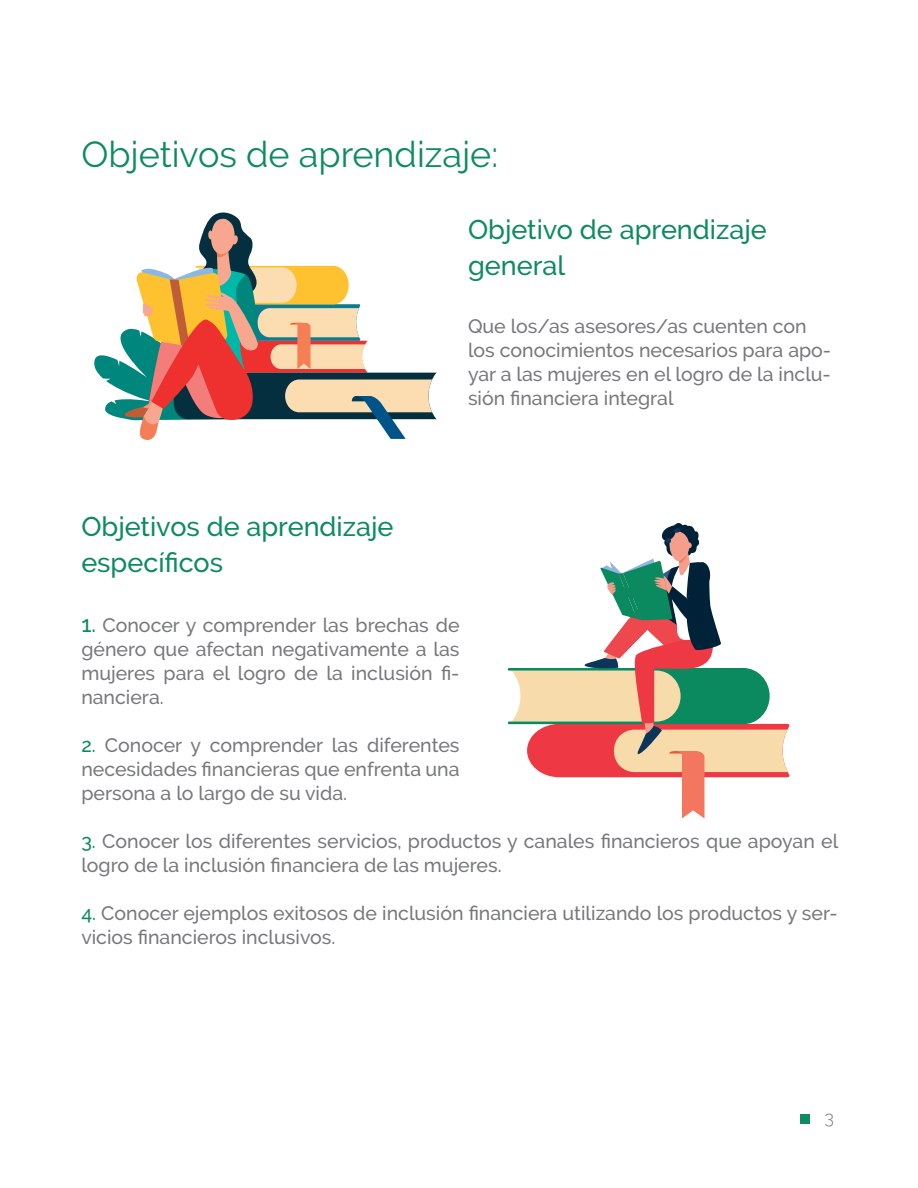
<style>
.page{position:relative;width:918px;height:1188px;background:#fff}
.page>*{position:absolute;margin:0;border:0;box-sizing:border-box;transform-origin:0 0}
.t1{font:36px "Raleway";color:#0e8b60}
.t2{font:500 27px/36px "Raleway";color:#0e8b60}
.t3{font:500 19.5px/24px "Raleway";color:#76787b}
.t4{font:300 18px "Raleway";color:#76787b}
.s1{font-size:22.5px;color:#0e8b60}
.s2{color:#0e8b60}
</style>
<div class="page">
<div style="left:800px;top:1114px;width:9px;height:10px;background:#0e8b60"></div>
<svg style="left:94px;top:212px;width:343px;height:228px"></svg>
<svg style="left:508px;top:523px;width:282px;height:296px"></svg>
<h1 class="t1" style="left:81px;top:133px;width:418px">Objetivos de aprendizaje:</h1>
<h2 class="t2" style="left:81px;top:508px;width:314px">Objetivos de aprendizaje específicos</h2>
<h2 class="t2" style="left:468px;top:211px;width:300px">Objetivo de aprendizaje general</h2>
<p class="t3" style="left:468px;top:315px;width:365px">Que los/as asesores/as cuenten con los conocimientos necesarios para apo&shy;yar a las mujeres en el logro de la inclu&shy;sión financiera integral</p>
<p class="t3" style="left:81px;top:613px;width:380px;text-align:justify"><span class="s1">1.</span> Conocer y comprender las brechas de género que afectan negativamente a las mujeres para el logro de la inclusión fi&shy;nanciera.</p>
<p class="t3" style="left:81px;top:733px;width:380px;text-align:justify"><span class="s2">2.</span> Conocer y comprender las diferentes necesidades financieras que enfrenta una persona a lo largo de su vida.</p>
<p class="t3" style="left:81px;top:829px;width:759px"><span class="s2">3.</span> Conocer los diferentes servicios, productos y canales financieros que apoyan el logro de la inclusión financiera de las mujeres.</p>
<p class="t3" style="left:81px;top:901px;width:758px"><span class="s2">4.</span> Conocer ejemplos exitosos de inclusión financiera utilizando los productos y ser&shy;vicios financieros inclusivos.</p>
<p class="t4" style="left:824px;top:1103px;width:11px">3</p>
</div>
